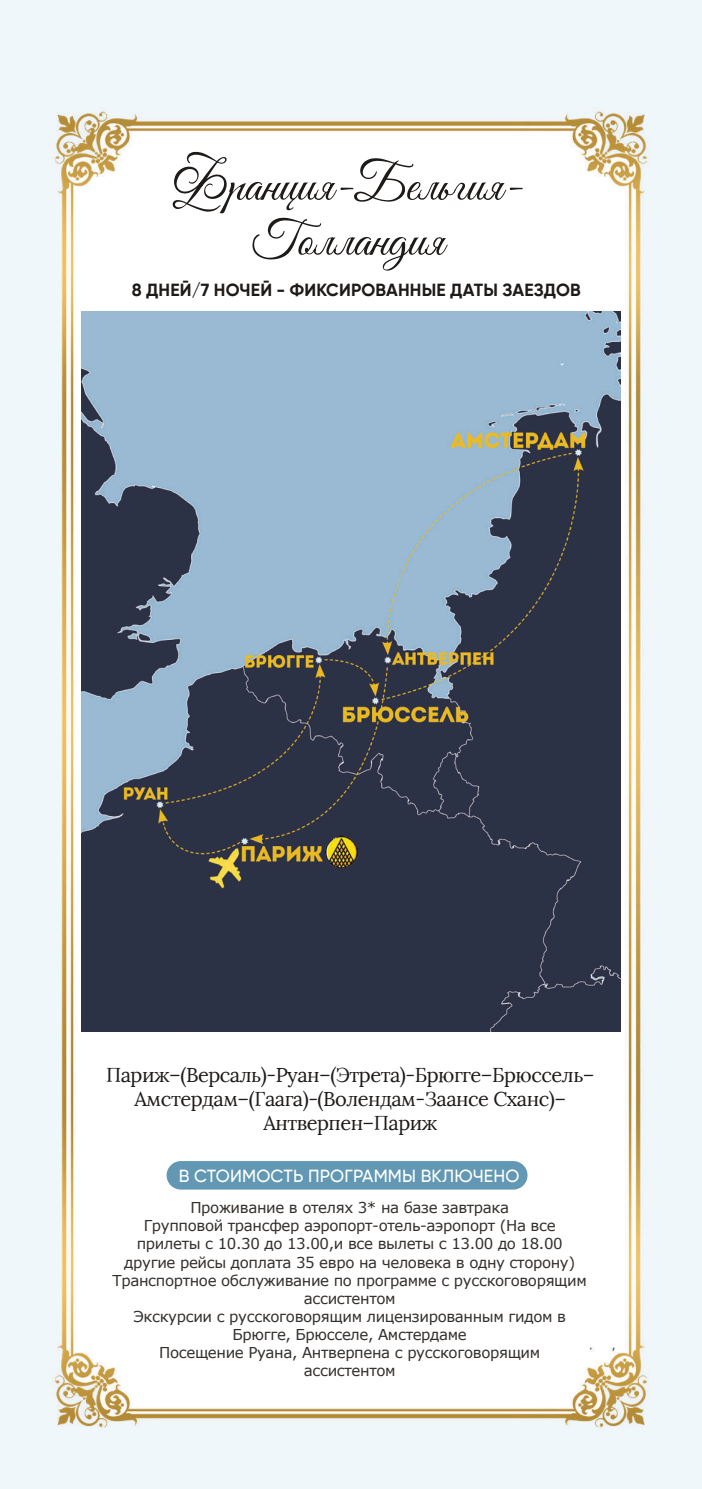
<style>
.page{position:relative;width:702px;height:1489px;background:#fff}
.page>*{position:absolute;margin:0;border:0;box-sizing:border-box;transform-origin:0 0}
.t1{font:50px/55px "Good Vibes Pro";color:#1d1a18;text-align:center}
.t2{font:20px/24px "Lora";letter-spacing:-.025em;color:#1d1a18;text-align:center}
.t3{font:700 17.5px "Gilroy";letter-spacing:.01em;color:#1d1a18}
.t4{font:500 17.5px "Gilroy";letter-spacing:.01em;color:#fff}
.t5{font:15px/18px "Verdana";letter-spacing:-.025em;color:#332f2c;text-align:center}
</style>
<div class="page">
<img style="left:0;top:0;width:702px;height:1488px">
<div style="left:167px;top:1160px;width:360px;height:29px;background:#6298b3;border-radius:14px"></div>
<img style="left:81px;top:312px;width:539px;height:719px">
<h1 class="t1" style="left:172px;top:155px;width:350px">Франция-Бельгия-<br>Голландия</h1>
<p class="t3" style="left:132px;top:279px;width:450px">8 ДНЕЙ/7 НОЧЕЙ - ФИКСИРОВАННЫЕ ДАТЫ ЗАЕЗДОВ</p>
<h2 class="t2" style="left:106px;top:1063px;width:490px">Париж–(Версаль)-Руан–(Этрета)-Брюгге–Брюссель–<br>Амстердам–(Гаага)-(Волендам-Заансе Сханс)–<br>Антверпен–Париж</h2>
<p class="t4" style="left:179px;top:1165px;width:342px">В СТОИМОСТЬ ПРОГРАММЫ ВКЛЮЧЕНО</p>
<p class="t5" style="left:112px;top:1198px;width:476px">Проживание в отелях 3* на базе завтрака<br>Групповой трансфер аэропорт-отель-аэропорт (На все прилеты с 10.30 до 13.00,и все вылеты с 13.00 до 18.00 другие рейсы доплата 35 евро на человека в одну сторону)<br>Транспортное обслуживание по программе с русскоговорящим ассистентом<br>Экскурсии с русскоговорящим лицензированным гидом в Брюгге, Брюсселе, Амстердаме<br>Посещение Руана, Антверпена с русскоговорящим ассистентом</p>
</div>
